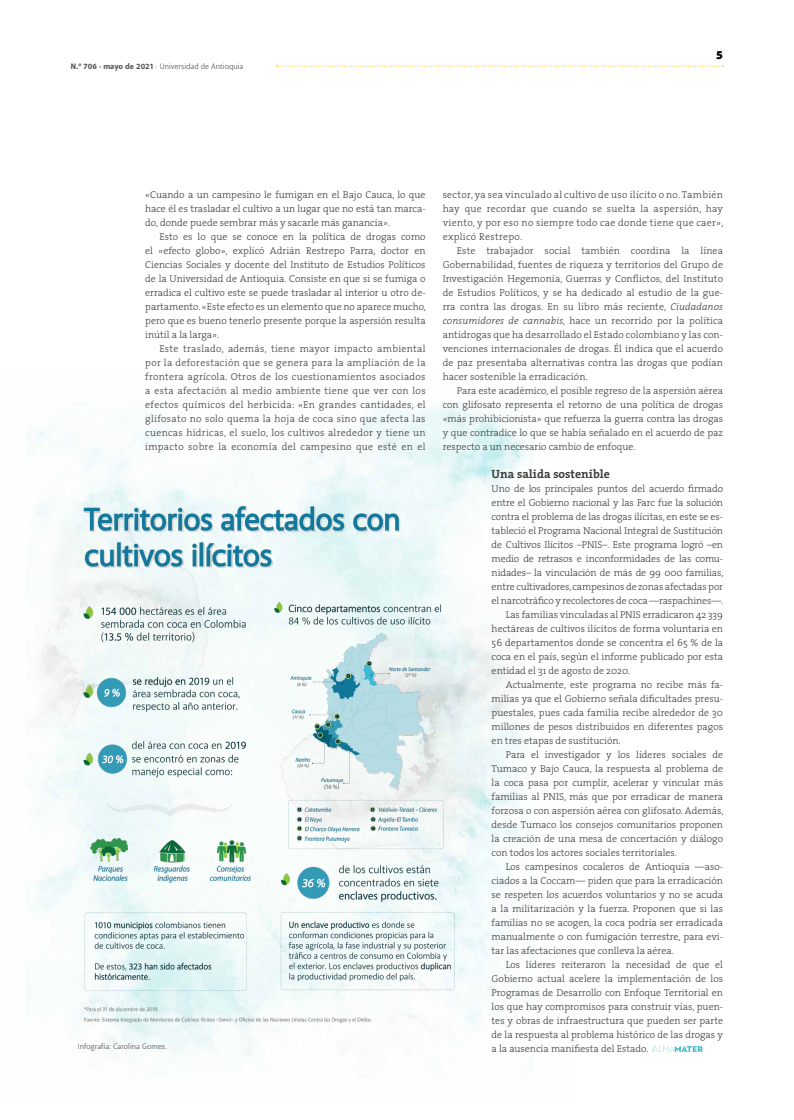
<style>
.page{position:relative;width:794px;height:1120px;background:#fff}
.page>*{position:absolute;margin:0;border:0;box-sizing:border-box;transform-origin:0 0}
.t1{font:700 12px "The Serif";color:#3c3c3b}
.t2{font:900 12px "Akagi";color:#000}
.t3{font:300 10px/14px "The Serif";color:#3c3c3b;text-align:justify}
.t4{font:8px "Akagi";color:#575756}
.s1{font-weight:800}
.s2{font-style:italic}
</style>
<div class="page">
<svg style="left:276px;top:66px;width:448px;height:1px"></svg>
<img style="left:44px;top:478px;width:433px;height:564px">
<svg style="left:651px;top:1046px;width:51px;height:6px"></svg>
<p class="t4" style="left:71px;top:61px;width:174px"><span class="s1">N.º 706 · mayo de 2021</span> · Universidad de Antioquia</p>
<p class="t2" style="left:716px;top:48px;width:8px">5</p>
<p class="t3" style="left:145px;top:187px;width:282px">«Cuando a un campesino le fumigan en el Bajo Cauca, lo que hace él es trasladar el cultivo a un lugar que no está tan marca&shy;do, donde puede sembrar más y sacarle más ganancia».</p>
<p class="t3" style="left:145px;top:229px;width:282px;text-indent:14px">Esto es lo que se conoce en la política de drogas como el «efecto globo», explicó Adrián Restrepo Parra, doctor en Ciencias Sociales y docente del Instituto de Estudios Políticos de la Universidad de Antioquia. Consiste en que si se fumiga o erradica el cultivo este se puede trasladar al interior u otro de&shy;partamento. «Este efecto es un elemento que no aparece mucho, pero que es bueno tenerlo presente porque la aspersión resulta inútil a la larga».</p>
<p class="t3" style="left:145px;top:341px;width:282px;text-indent:14px">Este traslado, además, tiene mayor impacto ambiental por la deforestación que se genera para la ampliación de la frontera agrícola. Otros de los cuestionamientos asociados a esta afectación al medio ambiente tiene que ver con los efectos químicos del herbicida: «En grandes cantidades, el glifosato no solo quema la hoja de coca sino que afecta las cuencas hídricas, el suelo, los cultivos alrededor y tiene un impacto sobre la economía del campesino que esté en el</p>
<p class="t4" style="left:78px;top:1041px;width:90px">Infografía: Carolina Gomes.</p>
<p class="t3" style="left:443px;top:187px;width:282px">sector, ya sea vinculado al cultivo de uso ilícito o no. También hay que recordar que cuando se suelta la aspersión, hay viento, y por eso no siempre todo cae donde tiene que caer», explicó Restrepo.</p>
<p class="t3" style="left:443px;top:243px;width:282px;text-indent:14px">Este trabajador social también coordina la línea Gobernabilidad, fuentes de riqueza y territorios del Grupo de Investigación Hegemonía, Guerras y Conflictos, del Instituto de Estudios Políticos, y se ha dedicado al estudio de la gue&shy;rra contra las drogas. En su libro más reciente, <span class="s2">Ciudadanos consumidores de cannabis,</span> hace un recorrido por la política antidrogas que ha desarrollado el Estado colombiano y las con&shy;venciones internacionales de drogas. Él indica que el acuerdo de paz presentaba alternativas contra las drogas que podían hacer sostenible la erradicación.</p>
<p class="t3" style="left:443px;top:383px;width:282px;text-indent:14px">Para este académico, el posible regreso de la aspersión aérea con glifosato representa el retorno de una política de drogas «más prohibicionista» que refuerza la guerra contra las drogas y que contradice lo que se había señalado en el acuerdo de paz respecto a un necesario cambio de enfoque.</p>
<p class="t1" style="left:491px;top:464px;width:120px">Una salida sostenible</p>
<p class="t3" style="left:491px;top:481px;width:233px">Uno de los principales puntos del acuerdo firmado</p>
<p class="t3" style="left:491px;top:495px;width:233px">entre el Gobierno nacional y las Farc fue la solución</p>
<p class="t3" style="left:491px;top:509px;width:233px">contra el problema de las drogas ilícitas, en este se es-</p>
<p class="t3" style="left:491px;top:523px;width:233px">tableció el Programa Nacional Integral de Sustitución</p>
<p class="t3" style="left:491px;top:537px;width:233px">de Cultivos Ilícitos –PNIS–. Este programa logró –en</p>
<p class="t3" style="left:491px;top:551px;width:233px">medio de retrasos e inconformidades de las comu-</p>
<p class="t3" style="left:491px;top:565px;width:233px">nidades– la vinculación de más de 99 000 familias,</p>
<p class="t3" style="left:491px;top:579px;width:233px">entre cultivadores, campesinos de zonas afectadas por</p>
<p class="t3" style="left:491px;top:593px;width:233px">el narcotráfico y recolectores de coca —raspachines—.</p>
<p class="t3" style="left:506px;top:607px;width:219px">Las familias vinculadas al PNIS erradicaron 42 339</p>
<p class="t3" style="left:491px;top:621px;width:233px">hectáreas de cultivos ilícitos de forma voluntaria en</p>
<p class="t3" style="left:491px;top:635px;width:233px">56 departamentos donde se concentra el 65 % de la</p>
<p class="t3" style="left:491px;top:649px;width:233px">coca en el país, según el informe publicado por esta</p>
<p class="t3" style="left:491px;top:663px;width:140px">entidad el 31 de agosto de 2020.</p>
<p class="t3" style="left:506px;top:677px;width:219px">Actualmente, este programa no recibe más fa-</p>
<p class="t3" style="left:491px;top:691px;width:233px">milias ya que el Gobierno señala dificultades presu-</p>
<p class="t3" style="left:491px;top:705px;width:233px">puestales, pues cada familia recibe alrededor de 30</p>
<p class="t3" style="left:491px;top:719px;width:233px">millones de pesos distribuidos en diferentes pagos</p>
<p class="t3" style="left:491px;top:733px;width:131px">en tres etapas de sustitución.</p>
<p class="t3" style="left:506px;top:747px;width:219px">Para el investigador y los líderes sociales de</p>
<p class="t3" style="left:491px;top:761px;width:233px">Tumaco y Bajo Cauca, la respuesta al problema de</p>
<p class="t3" style="left:491px;top:775px;width:233px">la coca pasa por cumplir, acelerar y vincular más</p>
<p class="t3" style="left:491px;top:789px;width:233px">familias al PNIS, más que por erradicar de manera</p>
<p class="t3" style="left:491px;top:803px;width:233px">forzosa o con aspersión aérea con glifosato. Además,</p>
<p class="t3" style="left:491px;top:817px;width:233px">desde Tumaco los consejos comunitarios proponen</p>
<p class="t3" style="left:491px;top:831px;width:233px">la creación de una mesa de concertación y diálogo</p>
<p class="t3" style="left:491px;top:845px;width:187px">con todos los actores sociales territoriales.</p>
<p class="t3" style="left:506px;top:859px;width:219px">Los campesinos cocaleros de Antioquia —aso-</p>
<p class="t3" style="left:491px;top:873px;width:233px">ciados a la Coccam— piden que para la erradicación</p>
<p class="t3" style="left:491px;top:887px;width:233px">se respeten los acuerdos voluntarios y no se acuda</p>
<p class="t3" style="left:491px;top:901px;width:233px">a la militarización y la fuerza. Proponen que si las</p>
<p class="t3" style="left:491px;top:915px;width:233px">familias no se acogen, la coca podría ser erradicada</p>
<p class="t3" style="left:491px;top:929px;width:233px">manualmente o con fumigación terrestre, para evi-</p>
<p class="t3" style="left:491px;top:943px;width:184px">tar las afectaciones que conlleva la aérea.</p>
<p class="t3" style="left:506px;top:957px;width:219px">Los líderes reiteraron la necesidad de que el</p>
<p class="t3" style="left:491px;top:971px;width:233px">Gobierno actual acelere la implementación de los</p>
<p class="t3" style="left:491px;top:985px;width:233px">Programas de Desarrollo con Enfoque Territorial en</p>
<p class="t3" style="left:491px;top:999px;width:233px">los que hay compromisos para construir vías, puen-</p>
<p class="t3" style="left:491px;top:1013px;width:233px">tes y obras de infraestructura que pueden ser parte</p>
<p class="t3" style="left:491px;top:1027px;width:233px">de la respuesta al problema histórico de las drogas y</p>
<p class="t3" style="left:491px;top:1041px;width:158px">a la ausencia manifiesta del Estado.</p>
</div>
